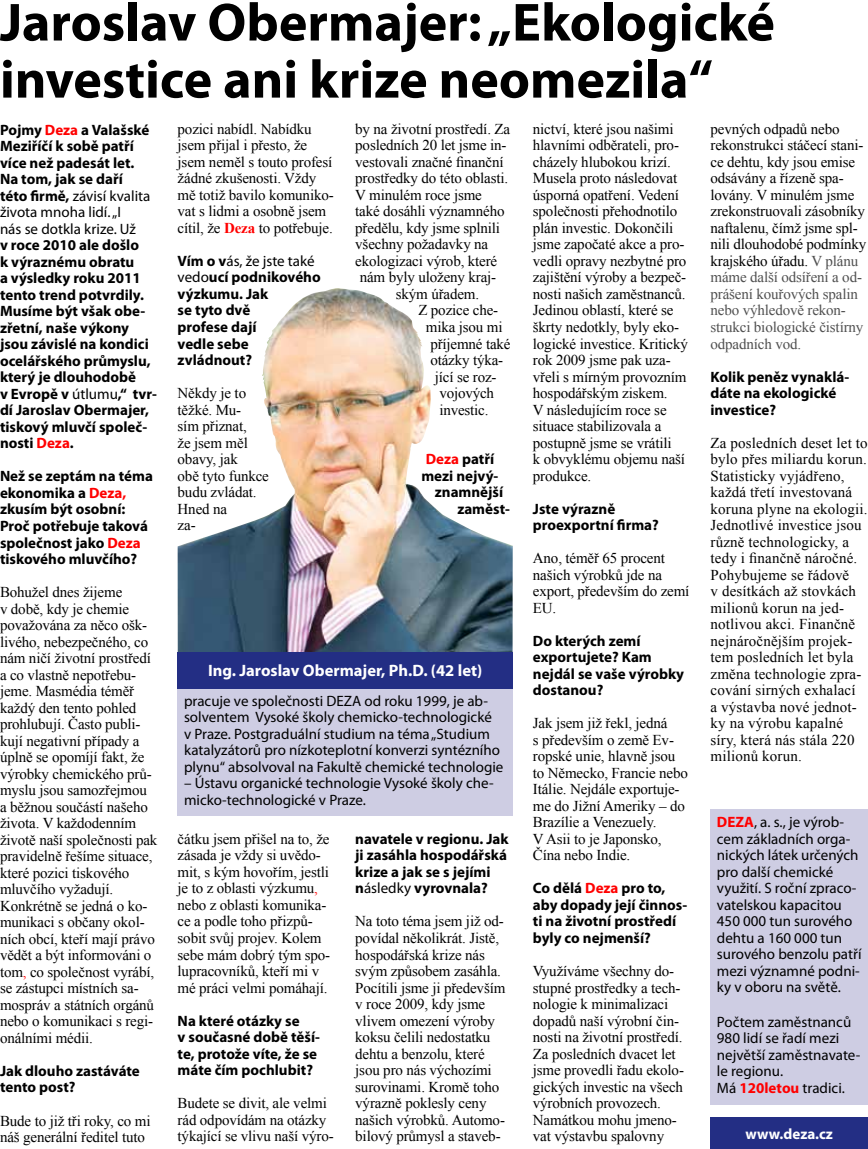
<style>
.page{position:relative;width:868px;height:1149px;background:#fff}
.page>*{position:absolute;margin:0;border:0;box-sizing:border-box;transform-origin:0 0}
.t1{font:700 54px/57px "Myriad Pro";color:#000}
.t2{font:700 16.5px "Myriad Pro";color:#fff}
.t3{font:15px/16.5px "Times New Roman";letter-spacing:-.01em;color:#000}
.t4{font:700 15px/16.5px "Myriad Pro";color:#000}
.t5{font:15px/16.5px "Myriad Pro";color:#000}
.t6{font:15px/16.5px "Times New Roman";letter-spacing:.01em;color:#000}
.t7{font:700 15px "Myriad Pro";color:#fff}
.s1{color:#f00}
.s2{font-weight:400}
.s3{font-weight:700;color:#f00}
.s4{color:#505050}
</style>
<div class="page">
<div style="left:710px;top:809px;width:157px;height:295px;background:#cecde3"></div>
<div style="left:178px;top:688px;width:334px;height:127px;background:#cecde3"></div>
<div style="left:710px;top:1117px;width:157px;height:31px;background:#232e84"></div>
<img style="left:178px;top:288px;width:334px;height:364px">
<div style="left:178px;top:652px;width:334px;height:36px;background:#232e84"></div>
<h1 class="t1" style="left:0;top:-8px;width:776px">Jaroslav Obermajer: „Ekologické investice ani krize neomezila“</h1>
<p class="t4" style="left:0;top:121px;width:152px">Pojmy <span class="s1">Deza</span> a Valašské<br>Meziříčí k sobě patří více než padesát let.<br>Na tom, jak se daří této firmě, <span class="s2">závisí kvalita života mnoha lidí. „I<br>nás se dotkla krize. Už</span></p>
<p class="t4" style="left:0;top:236px;width:158px">v roce 2010 ale došlo<br>k výraznému obratu<br>a výsledky roku 2011 tento trend potvrdily.<br>Musíme být však obe&shy;zřetní, naše výkony jsou závislé na kondici ocelářského průmyslu, který je dlouhodobě<br>v Evropě v <span class="s2">útlumu</span>,“ tvr&shy;dí Jaroslav Obermajer, tiskový mluvčí společ&shy;nosti <span class="s1">Deza</span>.</p>
<p class="t4" style="left:0;top:467px;width:154px">Než se zeptám na téma ekonomika a <span class="s1">Deza, </span>zkusím být osobní:<br>Proč potřebuje taková společnost jako <span class="s1">Deza </span>tiskového mluvčího?</p>
<p class="t3" style="left:0;top:583px;width:159px">Bohužel dnes žijeme<br>v době, kdy je chemie považována za něco ošk&shy;livého, nebezpečného, co nám ničí životní prostředí a co vlastně nepotřebu&shy;jeme. Masmédia téměř každý den tento pohled prohlubují. Často publi&shy;kují negativní případy a úplně se opomíjí fakt, že výrobky chemického prů&shy;myslu jsou samozřejmou<br>a běžnou součástí našeho života. V každodenním životě naší společnosti pak pravidelně řešíme situace, které pozici tiskového mluvčího vyžadují.<br>Konkrétně se jedná o ko&shy;munikaci s občany okol&shy;ních obcí, kteří mají právo vědět a být informováni o tom<span class="s1">,</span> co společnost vyrábí, se zástupci místních sa&shy;mospráv a státních orgánů nebo o komunikaci s regi&shy;onálními médii.</p>
<p class="t4" style="left:0;top:1061px;width:141px">Jak dlouho zastáváte tento post?</p>
<p class="t3" style="left:0;top:1111px;width:152px">Bude to již tři roky, co mi náš generální ředitel tuto</p>
<p class="t3" style="left:178px;top:120px;width:157px">pozici nabídl. Nabídku jsem přijal i přesto, že jsem neměl s touto profesí žádné zkušenosti. Vždy mě totiž bavilo komuniko&shy;vat s lidmi a osobně jsem cítil, že <span class="s3">Deza</span> to potřebuje.</p>
<p class="t4" style="left:178px;top:252px;width:145px">Vím o v<span class="s2">ás, že jste také vedo</span>ucí podnikového výzkumu. Jak<br>se tyto dvě<br>profese dají<br>vedle sebe zvládnout?</p>
<p class="t3" style="left:178px;top:384px;width:93px">Někdy je to těžké. Mu-<br>sím přiznat,<br>že jsem měl obavy, jak<br>obě tyto funkce budu zvládat.<br>Hned na<br>za-</p>
<p class="t3" style="left:355px;top:120px;width:156px">by na životní prostředí. Za</p>
<p class="t3" style="left:355px;top:137px;width:153px">posledních 20 let jsme in-</p>
<p class="t3" style="left:355px;top:153px;width:150px">vestovali značné finanční</p>
<p class="t3" style="left:355px;top:170px;width:154px">prostředky do této oblasti.</p>
<p class="t3" style="left:355px;top:186px;width:128px">V minulém roce jsme</p>
<p class="t3" style="left:355px;top:203px;width:151px">také dosáhli významného</p>
<p class="t3" style="left:355px;top:219px;width:146px">předělu, kdy jsme splnili</p>
<p class="t3" style="left:355px;top:236px;width:134px">všechny požadavky na</p>
<p class="t3" style="left:355px;top:252px;width:143px">ekologizaci výrob, které</p>
<p class="t3" style="left:360px;top:269px;width:138px">nám byly uloženy kraj-</p>
<p class="t3" style="left:396px;top:285px;width:85px">ským úřadem.</p>
<p class="t3" style="left:418px;top:302px;width:81px">Z pozice che-</p>
<p class="t3" style="left:426px;top:318px;width:78px">mika jsou mi</p>
<p class="t3" style="left:430px;top:335px;width:82px">příjemné také</p>
<p class="t3" style="left:430px;top:351px;width:74px">otázky týka-</p>
<p class="t3" style="left:435px;top:368px;width:63px">jící se roz-</p>
<p class="t3" style="left:439px;top:384px;width:56px">vojových</p>
<p class="t3" style="left:439px;top:401px;width:51px">investic.</p>
<p class="t4" style="left:426px;top:450px;width:70px"><span class="s1">Deza</span> patří</p>
<p class="t4" style="left:421px;top:466px;width:78px">mezi nejvý-</p>
<p class="t4" style="left:435px;top:483px;width:70px">znamnější</p>
<p class="t4" style="left:457px;top:499px;width:54px">zaměst-</p>
<p class="t2" style="left:208px;top:659px;width:276px">Ing. Jaroslav Obermajer, Ph.D. (42 let)</p>
<p class="t5" style="left:184px;top:692px;width:321px">pracuje ve společnosti DEZA od roku 1999, je ab&shy;solventem Vysoké školy chemicko-technologické<br>v Praze. Postgraduální studium na téma „Studium katalyzátorů pro nízkoteplotní konverzi syntézního plynu“ absolvoval na Fakultě chemické technologie</p>
<p class="t5" style="left:184px;top:774px;width:311px">– Ústavu organické technologie Vysoké školy che&shy;micko-technologické v Praze.</p>
<p class="t3" style="left:178px;top:830px;width:154px">čátku jsem přišel na to, že zásada je vždy si uvědo&shy;mit, s kým hovořím, jestli je to z oblasti výzkumu<span class="s1">, </span>nebo z oblasti komunika&shy;ce a podle toho přizpů&shy;sobit svůj projev. Kolem sebe mám dobrý tým spo&shy;lupracovníků, kteří mi v mé práci velmi pomáhají.</p>
<p class="t4" style="left:178px;top:1011px;width:144px">Na které otázky se<br>v současné době těší&shy;te, protože víte, že se máte čím pochlubit?</p>
<p class="t3" style="left:178px;top:1094px;width:157px">Budete se divit, ale velmi rád odpovídám na otázky týkající se vlivu naší výro-</p>
<p class="t4" style="left:355px;top:829px;width:155px">navatele v regionu. Jak ji zasáhla hospodářská krize a jak se s jejími n<span class="s2">ásledky</span> vyrovnala?</p>
<p class="t3" style="left:355px;top:912px;width:152px">Na toto téma jsem již od&shy;povídal několikrát. Jistě, hospodářská krize nás svým způsobem zasáhla.<br>Pocítili jsme ji především v roce 2009, kdy jsme vlivem omezení výroby koksu čelili nedostatku dehtu a benzolu, které jsou pro nás výchozími surovinami. Kromě toho výrazně poklesly ceny našich výrobků. Automo&shy;bilový průmysl a staveb-</p>
<p class="t3" style="left:533px;top:120px;width:156px">nictví, které jsou našimi hlavními odběrateli, pro&shy;cházely hlubokou krizí.<br>Musela proto následovat úsporná opatření. Vedení společnosti přehodnotilo plán investic. Dokončili jsme započaté akce a pro&shy;vedli opravy nezbytné pro zajištění výroby a bezpeč&shy;nosti našich zaměstnanců.<br>Jedinou oblastí, které se škrty nedotkly, byly eko&shy;logické investice. Kritický rok 2009 jsme pak uza&shy;vřeli s mírným provozním hospodářským ziskem.<br>V následujícím roce se situace stabilizovala a postupně jsme se vrátili<br>k obvyklému objemu naší produkce.</p>
<p class="t4" style="left:533px;top:499px;width:127px">Jste výrazně proexportní firma?</p>
<p class="t3" style="left:533px;top:549px;width:158px">Ano, téměř 65 procent našich výrobků jde na export, především do zemí<br>EU.</p>
<p class="t4" style="left:533px;top:631px;width:153px">Do kterých zemí exportujete? Kam nejdál se vaše výrobky dostanou?</p>
<p class="t3" style="left:533px;top:714px;width:156px">Jak jsem již řekl, jedná<br>s především o země Ev&shy;ropské unie, hlavně jsou to Německo, Francie nebo<br>Itálie. Nejdále exportuje&shy;me do Jižní Ameriky – do<br>Brazílie a Venezuely.<br>V Asii to je Japonsko,<br>Čína nebo Indie.</p>
<p class="t4" style="left:533px;top:879px;width:156px">Co dělá <span class="s1">Deza</span> pro to, aby dopady její činnos&shy;ti na životní prostředí byly co nejmenší?</p>
<p class="t3" style="left:533px;top:962px;width:152px">Využíváme všechny do&shy;stupné prostředky a tech&shy;nologie k minimalizaci dopadů naší výrobní čin&shy;nosti na životní prostředí.<br>Za posledních dvacet let jsme provedli řadu ekolo&shy;gických investic na všech výrobních provozech.<br>Namátkou mohu jmeno&shy;vat výstavbu spalovny</p>
<p class="t3" style="left:710px;top:120px;width:157px">pevných odpadů nebo rekonstrukci stáčecí stani&shy;ce dehtu, kdy jsou emise odsávány a řízeně spa&shy;lovány. V minulém jsme zrekonstruovali zásobníky naftalenu, čímž jsme spl&shy;nili dlouhodobé podmínky krajského úřadu. <span class="s4">V plánu máme další odsíření a od&shy;prášení kouřových spalin nebo výhledově rekon&shy;strukci biologické čistírny odpadních vod.</span></p>
<p class="t4" style="left:710px;top:367px;width:140px">Kolik peněz vynaklá&shy;dáte na ekologické investice?</p>
<p class="t6" style="left:710px;top:434px;width:159px">Za posledních deset let to bylo přes miliardu korun.<br>Statisticky vyjádřeno, každá třetí investovaná koruna plyne na ekologii.<br>Jednotlivé investice jsou různě technologicky, a tedy i finančně náročné.<br>Pohybujeme se řádově<br>v desítkách až stovkách milionů korun na jed&shy;notlivou akci. Finančně nejnáročnějším projek&shy;tem posledních let byla změna technologie zpra&shy;cování sirných exhalací<br>a výstavba nové jednot&shy;ky na výrobu kapalné síry, která nás stála 220 milionů korun.</p>
<p class="t5" style="left:716px;top:813px;width:146px"><span class="s3">DEZA</span>, a. s., je výrob&shy;cem základních orga&shy;nických látek určených pro další chemické využití. S roční zpraco&shy;vatelskou kapacitou<br>450 000 tun surového dehtu a 160 000 tun surového benzolu patří mezi významné podni&shy;ky v oboru na světě.</p>
<p class="t5" style="left:716px;top:1013px;width:145px">Počtem zaměstnanců<br>980 lidí se řadí mezi největší zaměstnavate&shy;le regionu.<br>Má <span class="s3">120letou</span> tradici.</p>
<p class="t7" style="left:745px;top:1123px;width:89px">www.deza.cz</p>
</div>
